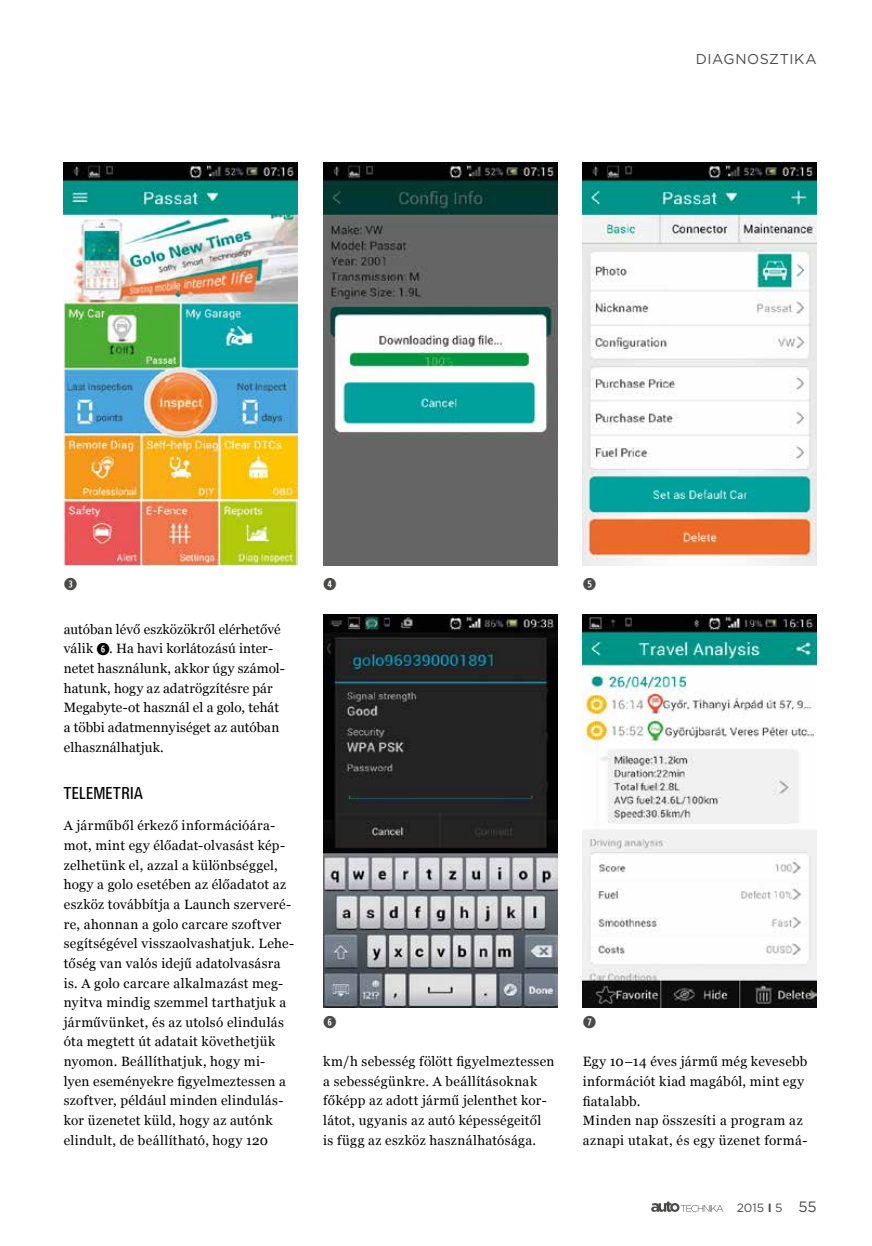
<style>
.page{position:relative;width:872px;height:1246px;background:#fff}
.page>*{position:absolute;margin:0;border:0;box-sizing:border-box;transform-origin:0 0}
.t1{font:18px "U001 Con";letter-spacing:.025em;color:#000}
.t2{font:16.5px "Combi Numerals Ltd";color:#4a4a49}
.t3{font:14.25px "Gotham";letter-spacing:.04em;color:#4a4a49}
.t4{font:13.5px/19.6px "Georgia";letter-spacing:.02em;color:#000}
.t5{font:12px "Gotham";color:#4a4a49}
.s1{font-family:"Combi Numerals Ltd";font-size:16.5px}
.s2{font-weight:700}
.s3{font-size:15px}
</style>
<div class="page">
<svg style="left:651px;top:1201px;width:72px;height:11px"></svg>
<img style="left:64px;top:162px;width:234px;height:404px">
<img style="left:323px;top:162px;width:234px;height:404px">
<img style="left:583px;top:162px;width:233px;height:404px">
<img style="left:323px;top:614px;width:234px;height:393px">
<img style="left:583px;top:614px;width:233px;height:393px">
<p class="t3" style="left:696px;top:50px;width:122px">DIAGNOSZTIKA</p>
<p class="t2" style="left:64px;top:574px;width:15px">➌</p>
<p class="t4" style="left:64px;top:619px;width:222px">autóban lévő eszközökről elérhetővé válik <span class="s1">➏</span>. Ha havi korlátozású inter&shy;netet használunk, akkor úgy számol&shy;hatunk, hogy az adatrögzítésre pár Megabyte-ot használ el a golo, tehát a többi adatmennyiséget az autóban elhasználhatjuk.</p>
<h1 class="t1" style="left:64px;top:783px;width:80px">TELEMETRIA</h1>
<p class="t4" style="left:64px;top:815px;width:232px">A járműből érkező információára&shy;mot, mint egy élőadat-olvasást kép&shy;zelhetünk el, azzal a különbséggel, hogy a golo esetében az élőadatot az eszköz továbbítja a Launch szerveré&shy;re, ahonnan a golo carcare szoftver segítségével visszaolvashatjuk. Lehe&shy;tőség van valós idejű adatolvasásra is. A golo carcare alkalmazást meg&shy;nyitva mindig szemmel tarthatjuk a járművünket, és az utolsó elindulás óta megtett út adatait követhetjük nyomon. Beállíthatjuk, hogy mi&shy;lyen eseményekre figyelmeztessen a szoftver, például minden elindulás&shy;kor üzenetet küld, hogy az autónk elindult, de beállítható, hogy 120</p>
<p class="t2" style="left:323px;top:574px;width:15px">➍</p>
<p class="t2" style="left:583px;top:574px;width:15px">➎</p>
<p class="t2" style="left:323px;top:1013px;width:15px">➏</p>
<p class="t2" style="left:583px;top:1013px;width:15px">➐</p>
<p class="t4" style="left:323px;top:1051px;width:233px">km/h sebesség fölött figyelmeztessen a sebességünkre. A beállításoknak főképp az adott jármű jelenthet kor&shy;látot, ugyanis az autó képességeitől is függ az eszköz használhatósága.</p>
<p class="t4" style="left:583px;top:1051px;width:226px">Egy 10–14 éves jármű még kevesebb információt kiad magából, mint egy fiatalabb.<br>Minden nap összesíti a program az aznapi utakat, és egy üzenet formá-</p>
<p class="t5" style="left:736px;top:1200px;width:81px">2015 <span class="s2">I</span> 5 <span class="s3">55</span></p>
</div>
